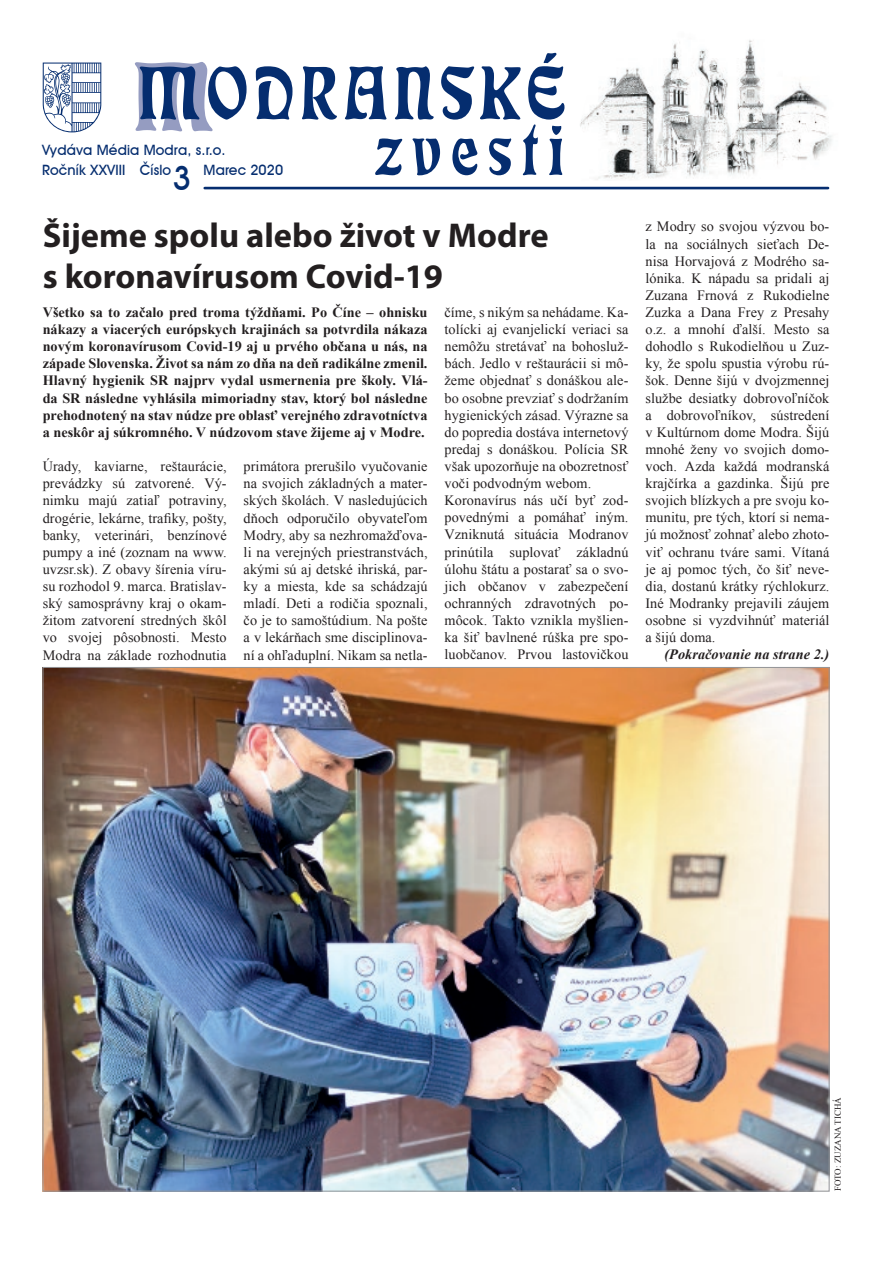
<style>
.page{position:relative;width:893px;height:1263px;background:#fff}
.page>*{position:absolute;margin:0;border:0;box-sizing:border-box;transform-origin:0 0}
.t1{font:700 34.5px/40.5px "Myriad Pro";color:#231f20}
.t2{font:500 33px "Avant Garde IT Cby BT";color:#052d6f}
.t3{font:14.25px/17.1px "Times New Roman";letter-spacing:.005em;color:#231f20;text-align:justify}
.t4{font:700 14.25px/17.1px "Times New Roman";color:#231f20;text-align:justify}
.t5{font:500 14.25px "Avant Garde IT Cby BT";letter-spacing:.01em;color:#052d6f}
.t6{font:italic 700 14.25px "Times New Roman";letter-spacing:.005em;color:#231f20}
.t7{font:9px "Times New Roman";color:#231f20}
</style>
<div class="page">
<img style="left:45px;top:669px;width:782px;height:520px">
<svg style="left:94px;top:40px;width:738px;height:150px"></svg>
<svg style="left:43px;top:63px;width:58px;height:69px"></svg>
<svg style="left:135px;top:62px;width:112px;height:69px"></svg>
<svg style="left:256px;top:66px;width:36px;height:54px"></svg>
<svg style="left:302px;top:66px;width:35px;height:54px"></svg>
<svg style="left:345px;top:53px;width:219px;height:122px"></svg>
<hr style="left:205px;top:187px;width:623px;height:2px;background:#052d6f">
<p class="t5" style="left:42px;top:141px;width:185px">Vydáva Média Modra, s.r.o.</p>
<p class="t5" style="left:42px;top:162px;width:131px">Ročník XXVIII Číslo</p>
<h2 class="t2" style="left:172px;top:158px;width:20px">3</h2>
<p class="t5" style="left:204px;top:162px;width:81px">Marec 2020</p>
<h1 class="t1" style="left:43px;top:214px;width:508px">Šijeme spolu alebo život v Modre s koronavírusom Covid-19</h1>
<p class="t4" style="left:43px;top:303px;width:386px">Všetko sa to začalo pred troma týždňami. Po Číne – ohnisku nákazy a viacerých európskych krajinách sa potvrdila nákaza novým koronavírusom Covid-19 aj u prvého občana u nás, na západe Slovenska. Život sa nám zo dňa na deň radikálne zmenil.<br>Hlavný hygienik SR najprv vydal usmernenia pre školy. Vlá&shy;da SR následne vyhlásila mimoriadny stav, ktorý bol následne prehodnotený na stav núdze pre oblasť verejného zdravotníctva a neskôr aj súkromného. V núdzovom stave žijeme aj v Modre.</p>
<p class="t3" style="left:43px;top:458px;width:185px">Úrady, kaviarne, reštaurácie, prevádzky sú zatvorené. Vý&shy;nimku majú zatiaľ potraviny, drogérie, lekárne, trafiky, pošty, banky, veterinári, benzínové pumpy a iné (zoznam na www. uvzsr.sk). Z obavy šírenia víru&shy;su rozhodol 9. marca. Bratislav&shy;ský samosprávny kraj o okam&shy;žitom zatvorení stredných škôl vo svojej pôsobnosti. Mesto Modra na základe rozhodnutia</p>
<p class="t3" style="left:244px;top:458px;width:185px">primátora prerušilo vyučovanie na svojich základných a mater&shy;ských školách. V nasledujúcich dňoch odporučilo obyvateľom Modry, aby sa nezhromažďova&shy;li na verejných priestranstvách, akými sú aj detské ihriská, par&shy;ky a miesta, kde sa schádzajú mladí. Deti a rodičia spoznali, čo je to samoštúdium. Na pošte a v lekárňach sme disciplinova&shy;ní a ohľaduplní. Nikam sa netla-</p>
<p class="t3" style="left:445px;top:303px;width:185px;text-align:left">číme, s nikým sa nehádame. Ka&shy;tolícki aj evanjelickí veriaci sa nemôžu stretávať na bohosluž&shy;bách. Jedlo v reštaurácii si mô&shy;žeme objednať s donáškou ale&shy;bo osobne prevziať s dodržaním hygienických zásad. Výrazne sa do popredia dostáva internetový predaj s donáškou. Polícia SR však upozorňuje na obozretnosť voči podvodným webom.<br>Koronavírus nás učí byť zod&shy;povednými a pomáhať iným.<br>Vzniknutá situácia Modranov prinútila suplovať základnú úlohu štátu a postarať sa o svo&shy;jich občanov v zabezpečení ochranných zdravotných po&shy;môcok. Takto vznikla myšlien&shy;ka šiť bavlnené rúška pre spo&shy;luobčanov. Prvou lastovičkou</p>
<p class="t3" style="left:645px;top:218px;width:185px">z Modry so svojou výzvou bo&shy;la na sociálnych sieťach De&shy;nisa Horvajová z Modrého sa&shy;lónika. K nápadu sa pridali aj Zuzana Frnová z Rukodielne Zuzka a Dana Frey z Presahy o.z. a mnohí ďalší. Mesto sa dohodlo s Rukodielňou u Zuz&shy;ky, že spolu spustia výrobu rú&shy;šok. Denne šijú v dvojzmennej službe desiatky dobrovoľníčok a dobrovoľníkov, sústredení v Kultúrnom dome Modra. Šijú mnohé ženy vo svojich domo&shy;voch. Azda každá modranská krajčírka a gazdinka. Šijú pre svojich blízkych a pre svoju ko&shy;munitu, pre tých, ktorí si nema&shy;jú možnosť zohnať alebo zhoto&shy;viť ochranu tváre sami. Vítaná je aj pomoc tých, čo šiť neve&shy;dia, dostanú krátky rýchlokurz.<br>Iné Modranky prejavili záujem osobne si vyzdvihnúť materiál a šijú doma.</p>
<p class="t6" style="left:664px;top:645px;width:166px">(Pokračovanie na strane 2.)</p>
<p class="t7" style="left:832px;top:1191px;width:96px;rotate:-90deg">foto: zuzana tichá</p>
</div>
